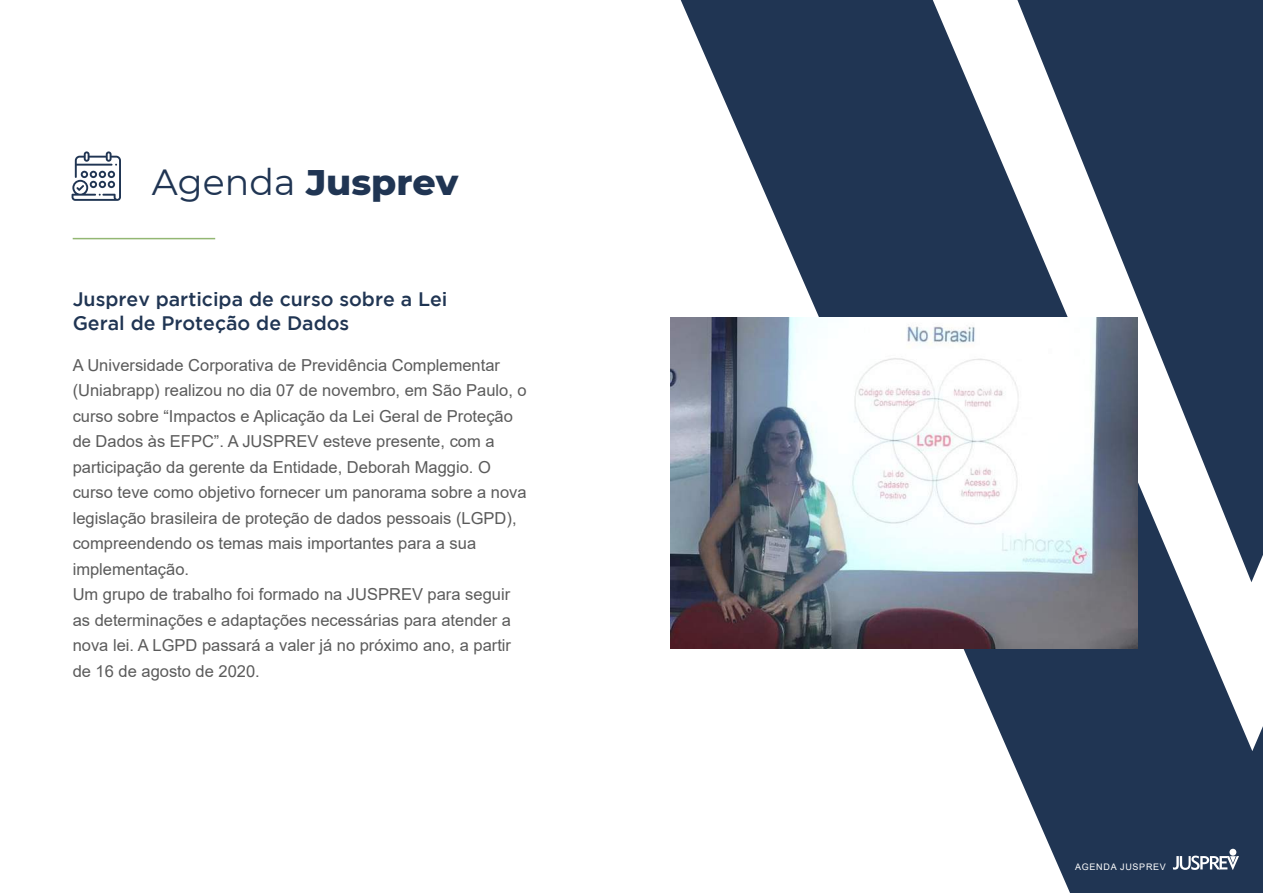
<style>
.page{position:relative;width:1263px;height:893px;background:#fff}
.page>*{position:absolute;margin:0;border:0;box-sizing:border-box;transform-origin:0 0}
.t1{font:800 36.3px "Montserrat";color:#203553}
.t2{font:500 19.5px/23.4px "Gotham";color:#203553}
.t3{font:16.5px/25.5px "Arial";color:#5b5b5b}
.t4{font:9px "Arial";letter-spacing:.08em;color:#fff}
.s1{font-weight:400}
</style>
<div class="page">
<svg style="left:681px;top:0;width:582px;height:893px;fill:#203553"></svg>
<svg style="left:1017px;top:0;width:246px;height:582px;fill:#203553"></svg>
<div style="left:1229px;top:849px;width:7px;height:7px;background:#fff;border-radius:50%"></div>
<svg style="left:1173px;top:856px;width:66px;height:14px"></svg>
<svg style="left:72px;top:151px;width:49px;height:50px"></svg>
<img style="left:670px;top:318px;width:467px;height:330px">
<hr style="left:73px;top:238px;width:142px;height:1px;background:#93b773">
<h1 class="t1" style="left:152px;top:155px;width:308px"><span class="s1">Agenda</span> Jusprev</h1>
<p class="t2" style="left:73px;top:287px;width:376px">Jusprev participa de curso sobre a Lei<br>Geral de Proteção de Dados</p>
<p class="t3" style="left:73px;top:352px;width:455px">A Universidade Corporativa de Previdência Complementar (Uniabrapp) realizou no dia 07 de novembro, em São Paulo, o curso sobre “Impactos e Aplicação da Lei Geral de Proteção de Dados às EFPC”. A JUSPREV esteve presente, com a participação da gerente da Entidade, Deborah Maggio. O curso teve como objetivo fornecer um panorama sobre a nova legislação brasileira de proteção de dados pessoais (LGPD), compreendendo os temas mais importantes para a sua implementação.<br>Um grupo de trabalho foi formado na JUSPREV para seguir as determinações e adaptações necessárias para atender a nova lei. A LGPD passará a valer já no próximo ano, a partir de 16 de agosto de 2020.</p>
<p class="t4" style="left:1075px;top:861px;width:92px">AGENDA JUSPREV</p>
</div>
